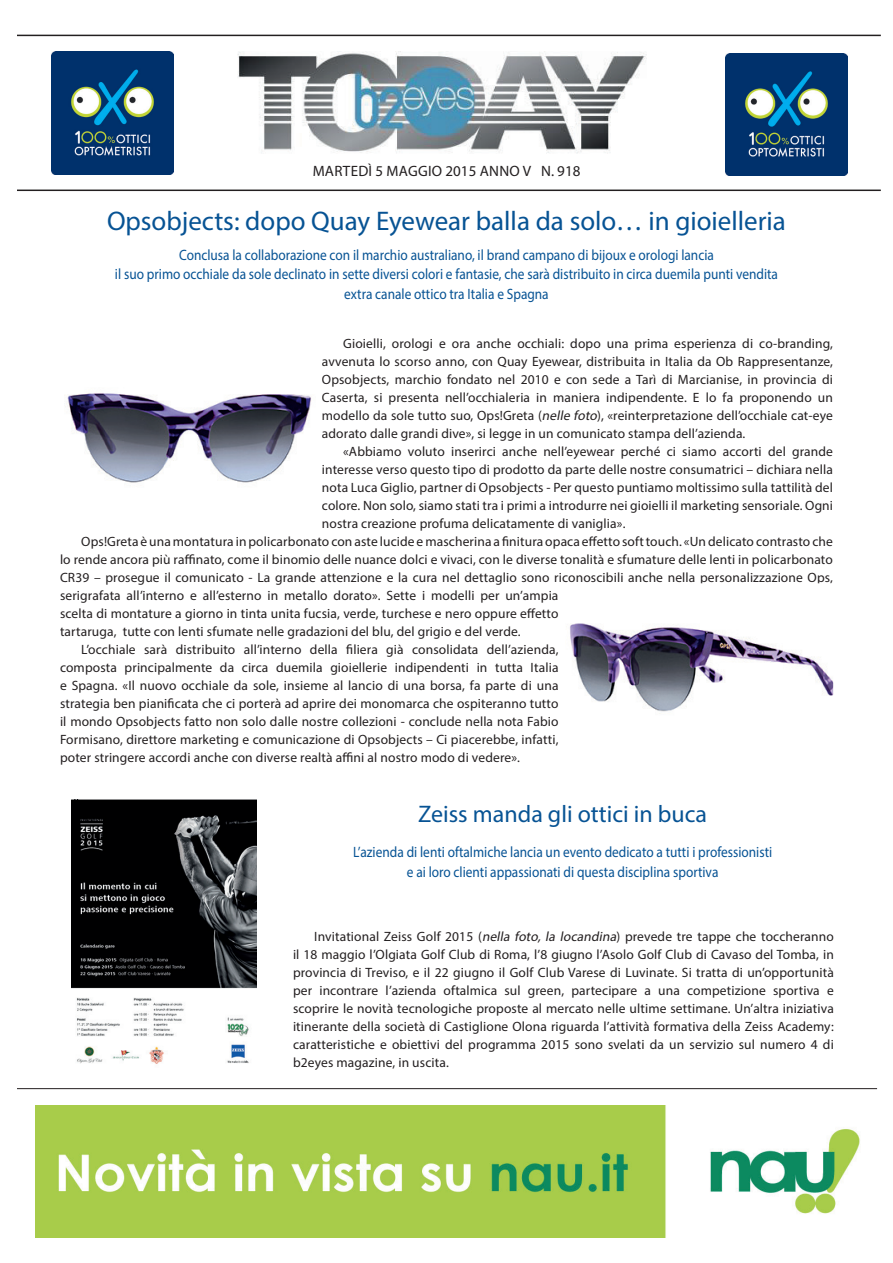
<style>
.page{position:relative;width:893px;height:1263px;background:#fff}
.page>*{position:absolute;margin:0;border:0;box-sizing:border-box;transform-origin:0 0}
.t1{font:27px "Myriad Pro";color:#075394}
.t2{font:24px "Myriad Pro";color:#075394}
.t3{font:15px/19.5px "Myriad Pro";color:#075394;text-align:center;scale:.89 1}
.t4{font:15px "Myriad Pro";letter-spacing:.02em;color:#231f20}
.t5{font:13.5px/18px "Myriad Pro";letter-spacing:.01em;color:#231f20;text-align:justify}
.s1{font-style:italic}
</style>
<div class="page">
<img style="left:237px;top:52px;width:410px;height:101px">
<img style="left:36px;top:1106px;width:824px;height:131px">
<hr style="left:17px;top:1088px;width:860px;height:1px;background:#231f20">
<img style="left:725px;top:54px;width:123px;height:122px">
<img style="left:52px;top:52px;width:122px;height:122px">
<hr style="left:17px;top:190px;width:864px;height:1px;background:#231f20">
<hr style="left:17px;top:35px;width:864px;height:1px;background:#231f20">
<img style="left:64px;top:393px;width:248px;height:90px">
<img style="left:570px;top:623px;width:262px;height:89px">
<img style="left:71px;top:799px;width:186px;height:265px">
<p class="t4" style="left:313px;top:162px;width:269px">MARTEDÌ 5 MAGGIO 2015 ANNO V N. 918</p>
<h1 class="t1" style="left:107px;top:205px;width:680px">Opsobjects: dopo Quay Eyewear balla da solo… in gioielleria</h1>
<p class="t3" style="left:115px;top:245px;width:746px">Conclusa la collaborazione con il marchio australiano, il brand campano di bijoux e orologi lancia<br>il suo primo occhiale da sole declinato in sette diversi colori e fantasie, che sarà distribuito in circa duemila punti vendita extra canale ottico tra Italia e Spagna</p>
<p class="t5" style="left:322px;top:334px;width:513px;text-indent:21px">Gioielli, orologi e ora anche occhiali: dopo una prima esperienza di co-branding, avvenuta lo scorso anno, con Quay Eyewear, distribuita in Italia da Ob Rappresentanze, Opsobjects, marchio fondato nel 2010 e con sede a Tarì di Marcianise, in provincia di Caserta, si presenta nell’occhialeria in maniera indipendente. E lo fa proponendo un modello da sole tutto suo, Ops!Greta (<span class="s1">nelle foto</span>), «reinterpretazione dell’occhiale cat-eye adorato dalle grandi dive», si legge in un comunicato stampa dell’azienda.</p>
<p class="t5" style="left:343px;top:442px;width:491px">«Abbiamo voluto inserirci anche nell’eyewear perché ci siamo accorti del grande</p>
<p class="t5" style="left:322px;top:460px;width:512px">interesse verso questo tipo di prodotto da parte delle nostre consumatrici – dichiara nella</p>
<p class="t5" style="left:322px;top:478px;width:513px">nota Luca Giglio, partner di Opsobjects - Per questo puntiamo moltissimo sulla tattilità del</p>
<p class="t5" style="left:322px;top:496px;width:513px">colore. Non solo, siamo stati tra i primi a introdurre nei gioielli il marketing sensoriale. Ogni</p>
<p class="t5" style="left:322px;top:514px;width:305px">nostra creazione profuma delicatamente di vaniglia».</p>
<p class="t5" style="left:81px;top:532px;width:753px">Ops!Greta è una montatura in policarbonato con aste lucide e mascherina a finitura opaca effetto soft touch. «Un delicato contrasto che</p>
<p class="t5" style="left:60px;top:550px;width:774px">lo rende ancora più raffinato, come il binomio delle nuance dolci e vivaci, con le diverse tonalità e sfumature delle lenti in policarbonato</p>
<p class="t5" style="left:60px;top:568px;width:774px">CR39 – prosegue il comunicato - La grande attenzione e la cura nel dettaglio sono riconoscibili anche nella personalizzazione Ops,</p>
<p class="t5" style="left:60px;top:586px;width:500px">serigrafata all’interno e all’esterno in metallo dorato». Sette i modelli per un’ampia</p>
<p class="t5" style="left:60px;top:604px;width:500px">scelta di montature a giorno in tinta unita fucsia, verde, turchese e nero oppure effetto</p>
<p class="t5" style="left:60px;top:622px;width:462px">tartaruga, tutte con lenti sfumate nelle gradazioni del blu, del grigio e del verde.</p>
<p class="t5" style="left:81px;top:640px;width:479px">L’occhiale sarà distribuito all’interno della filiera già consolidata dell’azienda,</p>
<p class="t5" style="left:60px;top:658px;width:500px">composta principalmente da circa duemila gioiellerie indipendenti in tutta Italia</p>
<p class="t5" style="left:60px;top:676px;width:500px">e Spagna. «Il nuovo occhiale da sole, insieme al lancio di una borsa, fa parte di una</p>
<p class="t5" style="left:60px;top:694px;width:500px">strategia ben pianificata che ci porterà ad aprire dei monomarca che ospiteranno tutto</p>
<p class="t5" style="left:60px;top:712px;width:500px">il mondo Opsobjects fatto non solo dalle nostre collezioni - conclude nella nota Fabio</p>
<p class="t5" style="left:60px;top:730px;width:500px">Formisano, direttore marketing e comunicazione di Opsobjects – Ci piacerebbe, infatti,</p>
<p class="t5" style="left:60px;top:748px;width:461px">poter stringere accordi anche con diverse realtà affini al nostro modo di vedere».</p>
<h2 class="t2" style="left:418px;top:799px;width:290px">Zeiss manda gli ottici in buca</h2>
<p class="t3" style="left:353px;top:842px;width:472px">L’azienda di lenti oftalmiche lancia un evento dedicato a tutti i professionisti e ai loro clienti appassionati di questa disciplina sportiva</p>
<p class="t5" style="left:293px;top:927px;width:542px;text-indent:21px">Invitational Zeiss Golf 2015 (<span class="s1">nella foto, la locandina</span>) prevede tre tappe che toccheranno il 18 maggio l’Olgiata Golf Club di Roma, l’8 giugno l’Asolo Golf Club di Cavaso del Tomba, in provincia di Treviso, e il 22 giugno il Golf Club Varese di Luvinate. Si tratta di un’opportunità per incontrare l’azienda oftalmica sul green, partecipare a una competizione sportiva e scoprire le novità tecnologiche proposte al mercato nelle ultime settimane. Un’altra iniziativa itinerante della società di Castiglione Olona riguarda l’attività formativa della Zeiss Academy: caratteristiche e obiettivi del programma 2015 sono svelati da un servizio sul numero 4 di b2eyes magazine, in uscita.</p>
</div>
